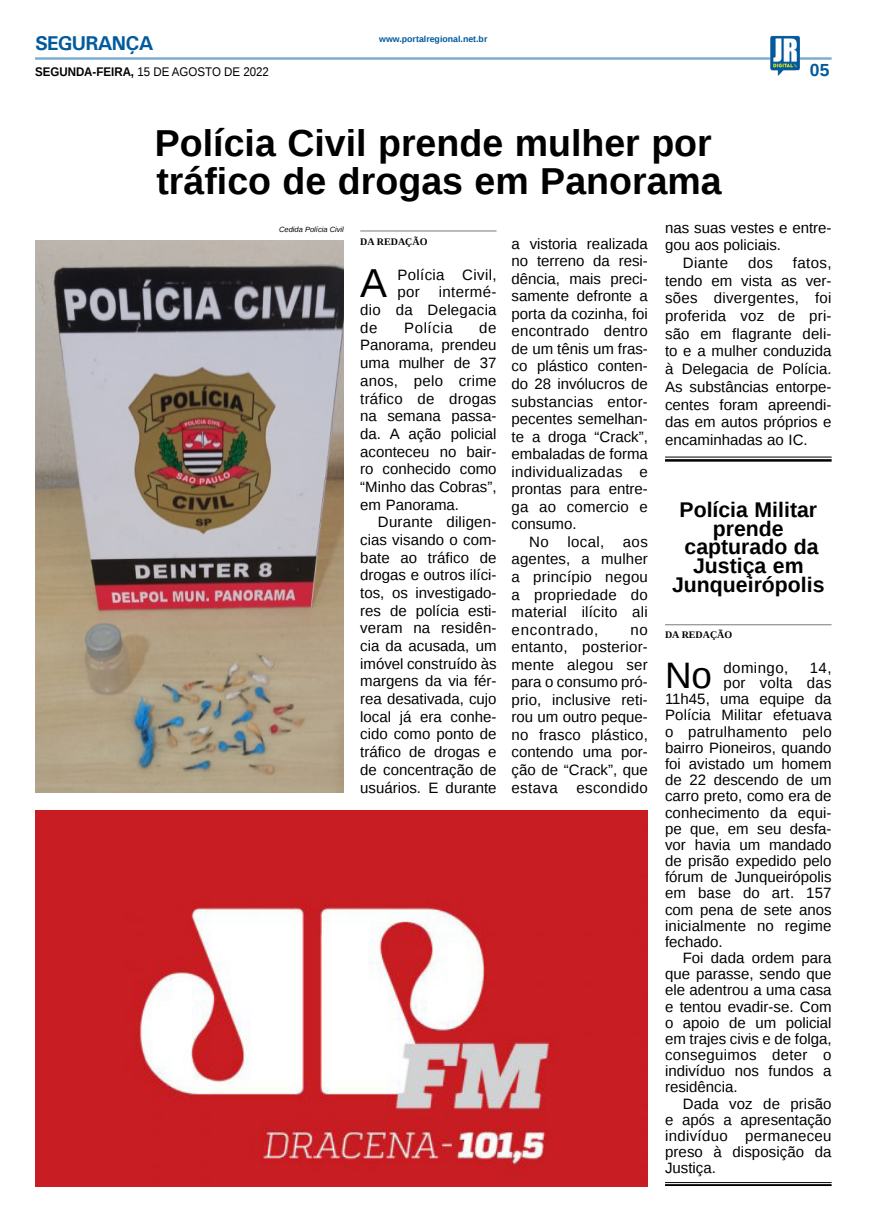
<style>
.page{position:relative;width:869px;height:1223px;background:#fff}
.page>*{position:absolute;margin:0;border:0;box-sizing:border-box;transform-origin:0 0}
.MATÉRIA{font:40.38px "Liberation Sans";color:#000}
.TÍTULO{font:700 37.5px "Liberation Sans";color:#000}
.MATÉRIA-2{font:36.75px "Liberation Sans";color:#000}
.TÍTULO-2{font:700 21.25px/18.8px "Liberation Sans";color:#000;text-align:center}
.TITULO_PG{font:700 20px "Univers";letter-spacing:-.04em;color:#005a9e}
.TÍTULO-3{font:700 17.5px "Liberation Sans";color:#005a9e}
.MATÉRIA-3{font:15px/17.6px "Liberation Sans";color:#000;text-align:justify}
.MATÉRIA-4{font:15px "Liberation Sans";letter-spacing:.02em;color:#000}
.MATÉRIA-5{font:15px/17.5px "Liberation Sans";letter-spacing:.025em;color:#000}
.MATÉRIA-6{font:15px "Liberation Sans";letter-spacing:.03em;color:#000}
.MATÉRIA-7{font:15px "Liberation Sans";letter-spacing:.04em;color:#000}
.DATA_PG{font:12.5px "Liberation Sans";color:#000;scale:.92 1}
.CRÉDITO_NOME{font:700 10px "Liberation Serif";color:#000}
.DATA_PG-2{font:700 8.75px "Liberation Sans";color:#005a9e}
.CRÉDITO_FOTO{font:italic 7.5px "Liberation Sans";color:#000}
.s1{font-weight:700}
</style>
<div class="page">
<hr style="left:35px;top:57px;width:796px;height:3px;background:#005a9e">
<img style="left:769px;top:36px;width:30px;height:40px">
<img style="left:35px;top:811px;width:612px;height:374px">
<hr style="left:664px;top:1182px;width:167px;height:1px;background:#000">
<hr style="left:664px;top:1184px;width:167px;height:1px;background:#000">
<img style="left:35px;top:241px;width:309px;height:551px">
<hr style="left:360px;top:230px;width:136px;height:1px;background:#939598">
<hr style="left:664px;top:456px;width:167px;height:1px;background:#000">
<hr style="left:664px;top:459px;width:167px;height:2px;background:#000">
<hr style="left:664px;top:624px;width:167px;height:1px;background:#939598">
<p class="TITULO_PG" style="left:35px;top:31px;width:120px">SEGURANÇA</p>
<p class="DATA_PG" style="left:35px;top:65px;width:256px"><span class="s1">SEGUNDA-FEIRA,</span> 15 DE AGOSTO DE 2022</p>
<p class="DATA_PG-2" style="left:379px;top:33px;width:110px">www.portalregional.net.br</p>
<p class="TÍTULO-3" style="left:809px;top:58px;width:21px">05</p>
<p class="TÍTULO" style="left:155px;top:117px;width:558px">Polícia Civil prende mulher por</p>
<p class="TÍTULO" style="left:156px;top:155px;width:566px">tráfico de drogas em Panorama</p>
<p class="CRÉDITO_NOME" style="left:360px;top:234px;width:69px">DA REDAÇÃO</p>
<p class="MATÉRIA" style="left:360px;top:261px;width:28px">A</p>
<p class="MATÉRIA-5" style="left:397px;top:266px;width:101px">Polícia Civil, por</p>
<p class="MATÉRIA-3" style="left:664px;top:219px;width:168px">nas suas vestes e entre&shy;gou aos policiais.</p>
<p class="MATÉRIA-3" style="left:682px;top:255px;width:47px">Diante</p>
<p class="MATÉRIA-3" style="left:747px;top:255px;width:26px">dos</p>
<p class="CRÉDITO_FOTO" style="left:279px;top:225px;width:66px">Cedida Polícia Civil</p>
<p class="MATÉRIA-3" style="left:511px;top:235px;width:138px">a vistoria realizada no terreno da resi&shy;dência, mais preci&shy;samente defronte a porta da cozinha, foi encontrado dentro de um tênis um fras&shy;co plástico conten&shy;do 28 invólucros de substancias entor&shy;pecentes semelhan&shy;te a droga “Crack”, embaladas de forma individualizadas e prontas para entre&shy;ga ao comercio e consumo.</p>
<p class="MATÉRIA-3" style="left:511px;top:533px;width:138px;text-indent:18px">No local, aos agentes, a mulher a princípio negou a propriedade do material ilícito ali encontrado,</p>
<p class="MATÉRIA-3" style="left:664px;top:255px;width:168px;text-indent:128px">fatos, tendo em vista as ver&shy;sões divergentes, foi proferida voz de pri&shy;são em flagrante deli&shy;to e a mulher conduzida à Delegacia de Polícia.<br>As substâncias entorpe&shy;centes foram apreendi&shy;das em autos próprios e encaminhadas ao IC.</p>
<p class="MATÉRIA-3" style="left:360px;top:284px;width:138px;text-indent:78px">intermé&shy;dio da Delegacia de</p>
<p class="MATÉRIA-7" style="left:404px;top:319px;width:50px">Polícia</p>
<p class="MATÉRIA-3" style="left:360px;top:319px;width:138px;text-indent:119px">de Panorama, prendeu uma mulher de 37 anos, pelo crime tráfico de drogas na semana passa&shy;da. A ação policial aconteceu no bair&shy;ro conhecido como “Minho das Cobras”, em Panorama.</p>
<p class="MATÉRIA-3" style="left:360px;top:514px;width:138px;text-indent:18px">Durante diligen&shy;cias visando o com&shy;bate ao tráfico de drogas e outros ilíci&shy;tos, os investigado&shy;res de polícia esti&shy;veram na residên&shy;cia da acusada, um imóvel construído às margens da via fér&shy;rea desativada, cujo local já era conhe&shy;cido como ponto de tráfico de drogas e de concentração de usuários. E durante</p>
<p class="TÍTULO-2" style="left:679px;top:499px;width:139px">Polícia Militar prende</p>
<p class="TÍTULO-2" style="left:671px;top:537px;width:154px">capturado da<br>Justiça em<br>Junqueirópolis</p>
<p class="CRÉDITO_NOME" style="left:664px;top:628px;width:69px">DA REDAÇÃO</p>
<p class="MATÉRIA-2" style="left:664px;top:654px;width:49px">No</p>
<p class="MATÉRIA-6" style="left:723px;top:659px;width:66px">domingo,</p>
<p class="MATÉRIA-3" style="left:809px;top:659px;width:23px">14,</p>
<p class="MATÉRIA-3" style="left:511px;top:621px;width:138px;text-indent:119px">no entanto, posterior&shy;mente alegou ser para o consumo pró&shy;prio, inclusive reti&shy;rou um outro peque&shy;no frasco plástico, contendo uma por&shy;ção de “Crack”, que estava escondido</p>
<p class="MATÉRIA-3" style="left:723px;top:674px;width:110px">por volta das</p>
<p class="MATÉRIA-3" style="left:664px;top:691px;width:168px">11h45, uma equipe da</p>
<p class="MATÉRIA-3" style="left:664px;top:707px;width:168px">Polícia Militar efetuava</p>
<p class="MATÉRIA-4" style="left:664px;top:723px;width:168px">o patrulhamento pelo</p>
<p class="MATÉRIA-3" style="left:664px;top:739px;width:168px">bairro Pioneiros, quando</p>
<p class="MATÉRIA-3" style="left:664px;top:755px;width:168px">foi avistado um homem</p>
<p class="MATÉRIA-3" style="left:664px;top:771px;width:168px">de 22 descendo de um</p>
<p class="MATÉRIA-3" style="left:664px;top:788px;width:168px">carro preto, como era de</p>
<p class="MATÉRIA-3" style="left:664px;top:804px;width:168px">conhecimento da equi-</p>
<p class="MATÉRIA-3" style="left:664px;top:820px;width:168px">pe que, em seu desfa-</p>
<p class="MATÉRIA-3" style="left:664px;top:836px;width:168px">vor havia um mandado</p>
<p class="MATÉRIA-3" style="left:664px;top:852px;width:168px">de prisão expedido pelo</p>
<p class="MATÉRIA-3" style="left:664px;top:868px;width:168px">fórum de Junqueirópolis</p>
<p class="MATÉRIA-3" style="left:664px;top:885px;width:168px">em base do art. 157</p>
<p class="MATÉRIA-3" style="left:664px;top:901px;width:168px">com pena de sete anos</p>
<p class="MATÉRIA-3" style="left:664px;top:917px;width:168px">inicialmente no regime</p>
<p class="MATÉRIA-3" style="left:664px;top:933px;width:59px">fechado.</p>
<p class="MATÉRIA-3" style="left:664px;top:950px;width:168px;line-height:16.1px;text-indent:18px">Foi dada ordem para que parasse, sendo que ele adentrou a uma casa e tentou evadir-se. Com o apoio de um policial em trajes civis e de folga, conseguimos deter o indivíduo nos fundos a residência.</p>
<p class="MATÉRIA-3" style="left:664px;top:1096px;width:168px;line-height:16.1px;text-indent:18px">Dada voz de prisão e após a apresentação indivíduo permaneceu preso à disposição da Justiça.</p>
</div>
